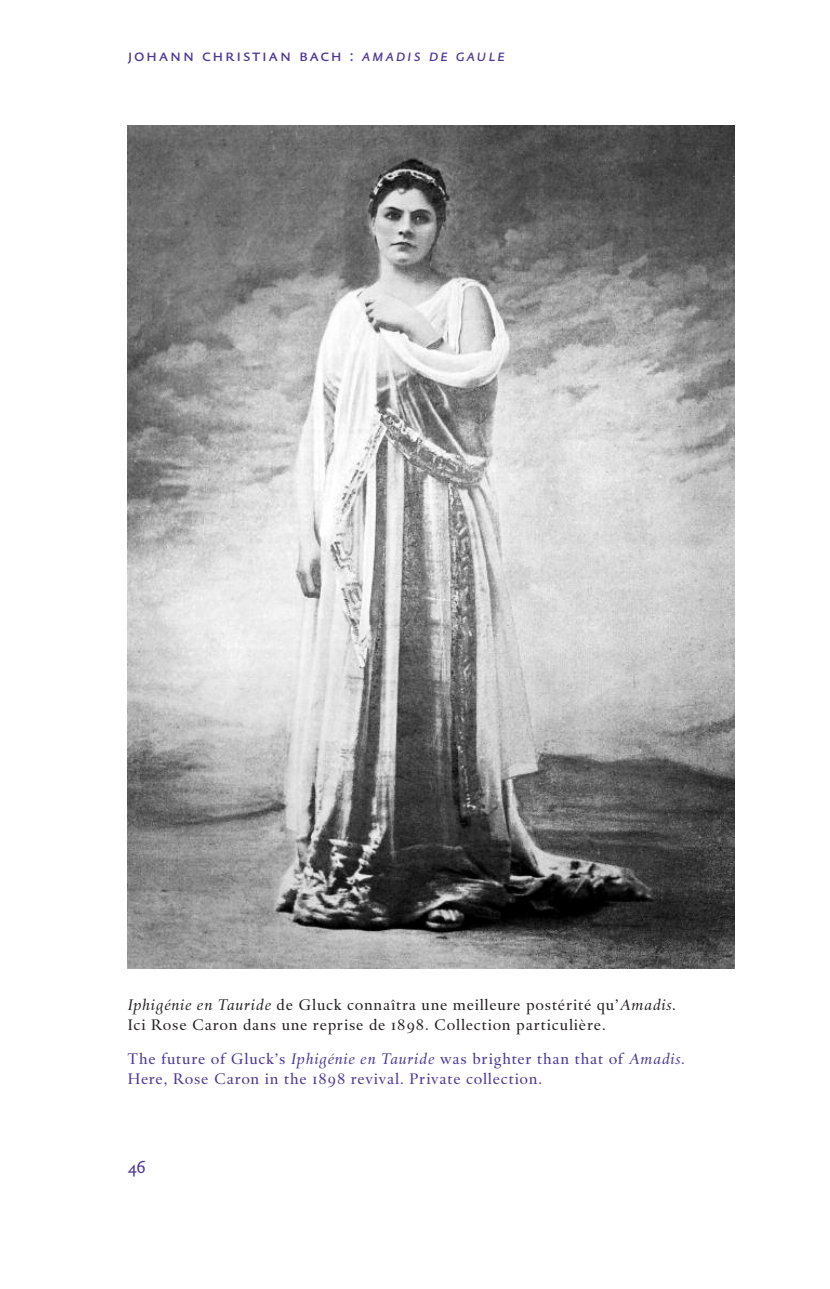
<style>
.page{position:relative;width:830px;height:1289px;background:#fff}
.page>*{position:absolute;margin:0;border:0;box-sizing:border-box;transform-origin:0 0}
.t1{font:18px "DTL Haarlemmer D Sans Caps";letter-spacing:.1em;color:#4d3595}
.t2{font:15.75px/20.2px "DTL Haarlemmer SD";letter-spacing:.05em;color:#231f20}
.t3{font:15.75px/20.2px "DTL Haarlemmer SD";letter-spacing:.05em;color:#4d3595}
.s1{font-style:italic}
</style>
<div class="page">
<img style="left:128px;top:125px;width:605px;height:843px">
<p class="t1" style="left:128px;top:44px;width:378px">johann christian bach : <span class="s1">amadis de gaule</span></p>
<p class="t2" style="left:128px;top:994px;width:549px"><span class="s1">Iphigénie en Tauride</span> de Gluck connaîtra une meilleure postérité qu’<span class="s1">Amadis</span>.<br>Ici Rose Caron dans une reprise de 1898. Collection particulière.</p>
<p class="t3" style="left:128px;top:1048px;width:558px">The future of Gluck’s <span class="s1">Iphigénie en Tauride</span> was brighter than that of <span class="s1">Amadis</span>.<br>Here, Rose Caron in the 1898 revival. Private collection.</p>
<p class="t1" style="left:128px;top:1156px;width:20px">46</p>
</div>
